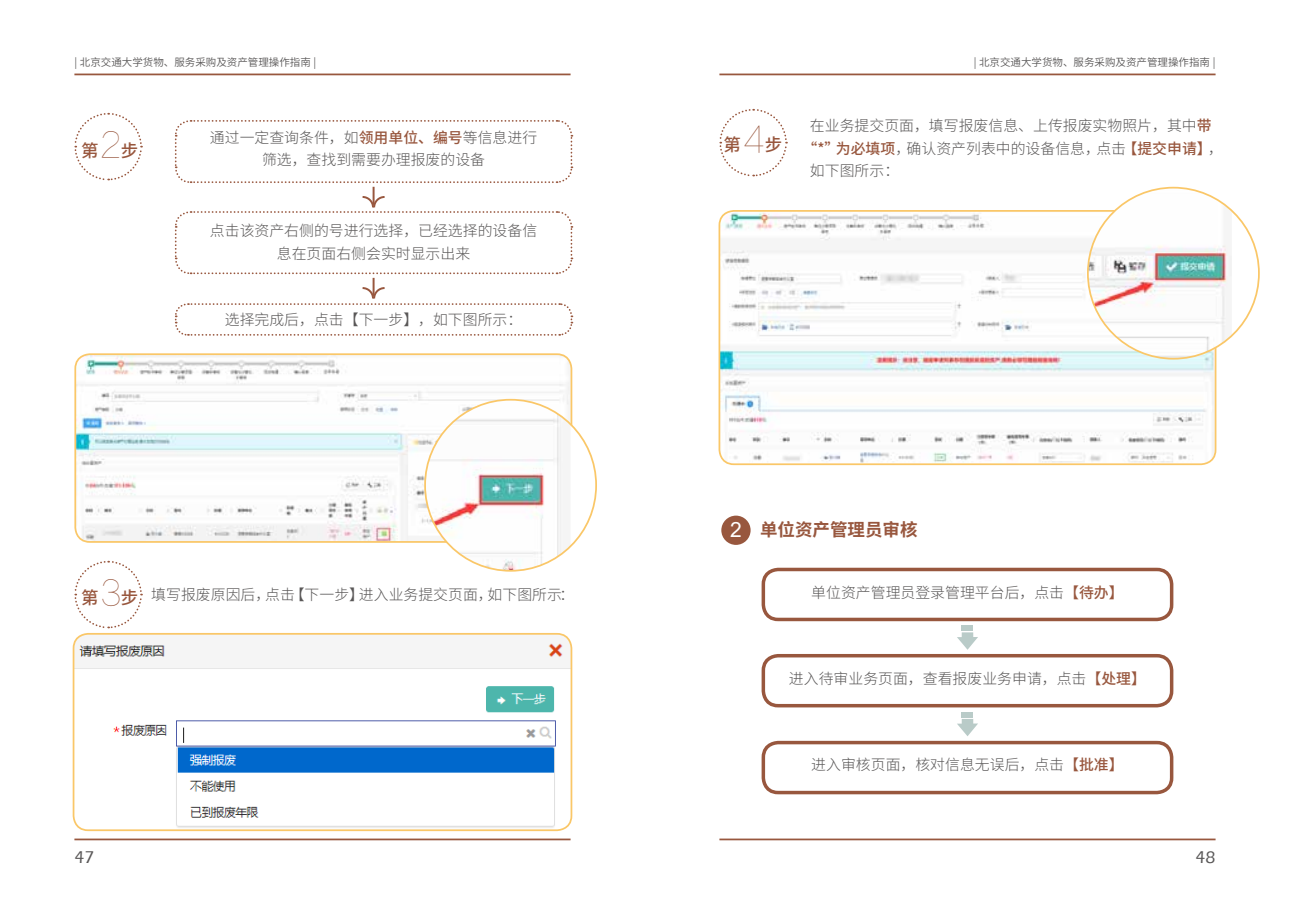
<style>
.page{position:relative;width:1290px;height:913px;background:#fff}
.page>*{position:absolute;margin:0;border:0;box-sizing:border-box;transform-origin:0 0}
.t1{font:700 17.5px "Source Han Sans SC";color:#98573e}
.t2{font:500 17.5px "Source Han Sans SC";color:#98573e}
.t3{font:500 17.5px "Eras ITC";color:#595757}
.t4{font:300 14.88px/22.8px "Source Han Sans SC";color:#595757;text-align:center}
.t5{font:10.5px "Source Han Sans SC";color:#595757}
.s1{font-family:"FZLTCXHJW GB1 0";font-weight:400;font-size:35px}
.s2{font-weight:500;color:#98573e}
.s3{font-family:"Arial";font-weight:400;font-size:21px;color:#fff}
</style>
<div class="page">
<img style="left:77px;top:354px;width:494px;height:186px">
<div style="left:74px;top:353px;width:498px;height:190px;border:2px solid #fac768;border-radius:15px"></div>
<img style="left:74px;top:634px;width:497px;height:196px">
<div style="left:73px;top:633px;width:499px;height:198px;border:2px solid #fac768;border-radius:15px"></div>
<svg style="left:74px;top:112px;width:69px;height:69px"></svg>
<svg style="left:74px;top:560px;width:69px;height:69px"></svg>
<svg style="left:719px;top:108px;width:69px;height:69px"></svg>
<img style="left:721px;top:213px;width:494px;height:251px">
<div style="left:718px;top:210px;width:498px;height:255px;border:2px solid #fac768;border-radius:15px"></div>
<div style="left:721px;top:515px;width:29px;height:30px;background:#98573e;border-radius:50%"></div>
<div style="left:761px;top:568px;width:412px;height:53px;border:4px solid #98573e;border-radius:15px"></div>
<div style="left:761px;top:654px;width:412px;height:53px;border:4px solid #98573e;border-radius:15px"></div>
<div style="left:761px;top:741px;width:412px;height:53px;border:4px solid #98573e;border-radius:15px"></div>
<div style="left:962px;top:625px;width:11px;height:5px;background:#b9cbc8"></div>
<svg style="left:957px;top:632px;width:21px;height:18px"></svg>
<div style="left:962px;top:712px;width:11px;height:5px;background:#b9cbc8"></div>
<svg style="left:957px;top:719px;width:21px;height:17px"></svg>
<svg style="left:174px;top:120px;width:399px;height:216px"></svg>
<div style="left:425px;top:400px;width:171px;height:171px;background:#fff;border-radius:50%"></div>
<img style="left:425px;top:400px;width:145px;height:170px">
<img style="left:1088px;top:188px;width:144px;height:171px">
<hr style="left:74px;top:74px;width:496px;height:1px;background:#98573e">
<hr style="left:74px;top:838px;width:496px;height:2px;background:#98573e">
<hr style="left:719px;top:74px;width:496px;height:1px;background:#98573e">
<hr style="left:719px;top:838px;width:496px;height:2px;background:#98573e">
<p class="t5" style="left:74px;top:56px;width:243px">| 北京交通大学货物、服务采购及资产管理操作指南 |</p>
<p class="t5" style="left:974px;top:56px;width:243px">| 北京交通大学货物、服务采购及资产管理操作指南 |</p>
<p class="t2" style="left:81px;top:140px;width:59px">第<span class="s1">2</span>步</p>
<p class="t4" style="left:210px;top:126px;width:329px">通过一定查询条件，如<span class="s2">领用单位、编号</span>等信息进行筛选，查找到需要办理报废的设备</p>
<p class="t4" style="left:210px;top:220px;width:329px">点击该资产右侧的号进行选择，已经选择的设备信息在页面右侧会实时显示出来</p>
<p class="t4" style="left:225px;top:308px;width:299px">选择完成后，点击【下一步】，如下图所示：</p>
<p class="t2" style="left:81px;top:588px;width:59px">第<span class="s1">3</span>步</p>
<p class="t4" style="left:151px;top:583px;width:424px">填写报废原因后，点击【下一步】进入业务提交页面，如下图所示：</p>
<p class="t2" style="left:723px;top:135px;width:60px">第<span class="s1">4</span>步</p>
<p class="t4" style="left:810px;top:114px;width:403px">在业务提交页面，填写报废信息、上传报废实物照片，其中<span class="s2">带</span></p>
<p class="t4" style="left:802px;top:137px;width:422px"><span class="s2">“*”为必填项</span>，确认资产列表中的设备信息，点击<span class="s2">【提交申请】</span>，</p>
<p class="t4" style="left:810px;top:160px;width:91px">如下图所示：</p>
<p class="t1" style="left:730px;top:520px;width:189px"><span class="s3">2</span> 单位资产管理员审核</p>
<p class="t4" style="left:811px;top:581px;width:314px">单位资产管理员登录管理平台后，点击<span class="s2">【待办】</span></p>
<p class="t4" style="left:789px;top:668px;width:358px">进入待审业务页面，查看报废业务申请，点击<span class="s2">【处理】</span></p>
<p class="t4" style="left:811px;top:753px;width:314px">进入审核页面，核对信息无误后，点击<span class="s2">【批准】</span></p>
<p class="t3" style="left:74px;top:847px;width:21px">47</p>
<p class="t3" style="left:1195px;top:847px;width:21px">48</p>
</div>
